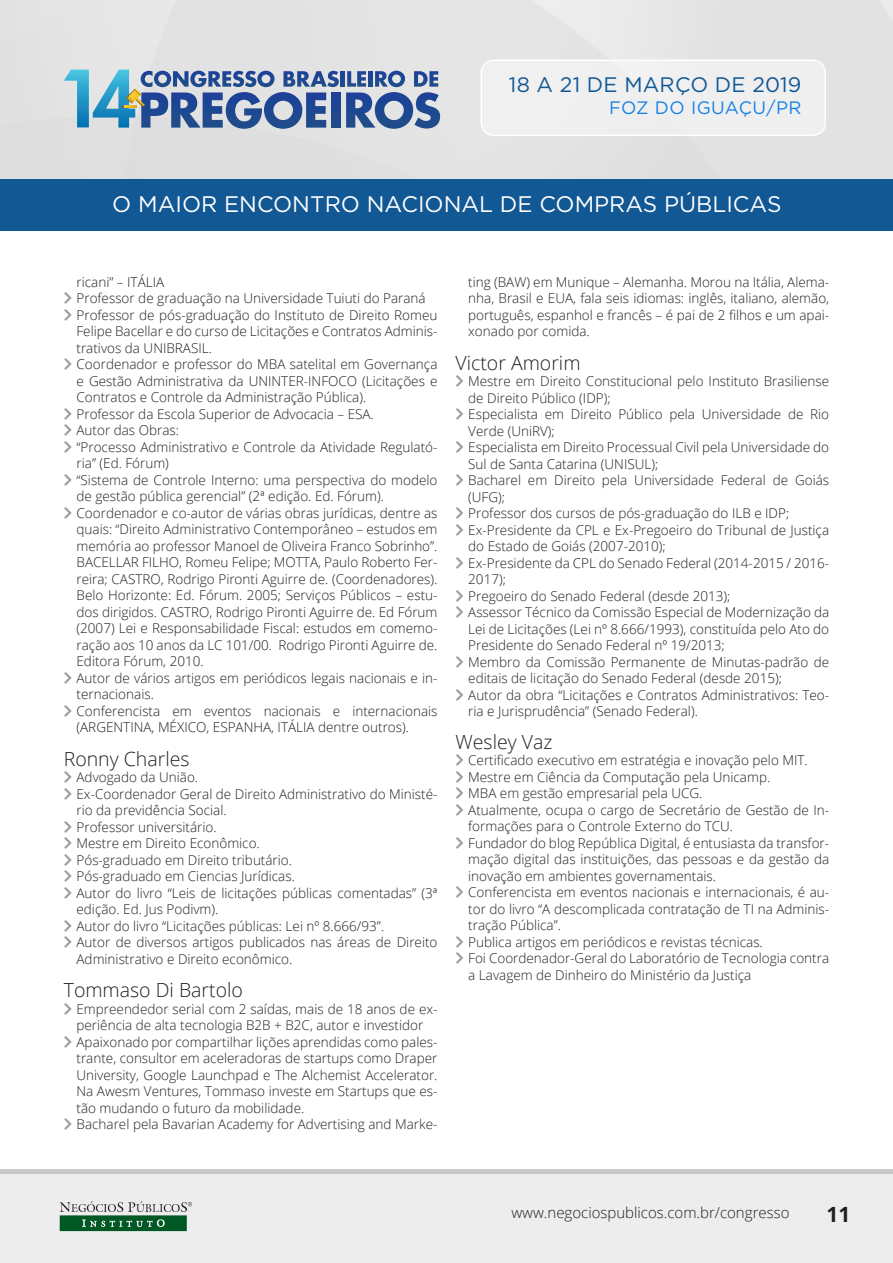
<style>
.page{position:relative;width:893px;height:1263px;background:#fff}
.page>*{position:absolute;margin:0;border:0;box-sizing:border-box;transform-origin:0 0}
.t1{font:22.5px "Gotham";color:#fff}
.t2{font:21px "Gotham";letter-spacing:.01em;color:#125895}
.t3{font:700 21px "Open Sans";color:#231f20}
.topicos{font:300 19.5px "Open Sans";color:#231f20}
.t4{font:18px "Gotham";letter-spacing:.025em;color:#1781e6}
.t5{font:300 15px "Open Sans";color:#231f20}
.t6{font:300 13.5px/16.5px "Open Sans";color:#231f20}
</style>
<div class="page">
<div style="left:0;top:0;width:893px;height:179px;background:#e2e2e2"></div>
<div style="left:0;top:1174px;width:893px;height:89px;background:#ededed"></div>
<svg style="left:60px;top:1201px;width:132px;height:30px"></svg>
<hr style="left:0;top:1170px;width:893px;height:4px;background:#c9c9c9">
<div style="left:481px;top:60px;width:344px;height:75px;background:#efefef;border-radius:13px"></div>
<div style="left:480px;top:60px;width:346px;height:76px;border:2px solid #fff;border-radius:13px"></div>
<div style="left:0;top:179px;width:893px;height:52px;background:#125895"></div>
<div style="left:331px;top:92px;width:10px;height:36px;background:#1e4791"></div>
<hr style="left:341px;top:71px;width:4px;height:16px;background:#1d4791">
<svg style="left:346px;top:71px;width:94px;height:58px;background:#798fb7"></svg>
<svg style="left:64px;top:70px;width:275px;height:59px;background:#819ebe"></svg>
<h2 class="t2" style="left:509px;top:71px;width:294px">18 A 21 DE MARÇO DE 2019</h2>
<h3 class="t4" style="left:609px;top:96px;width:194px">FOZ DO IGUAÇU/PR</h3>
<h1 class="t1" style="left:112px;top:190px;width:671px">O MAIOR ENCONTRO NACIONAL DE COMPRAS PÚBLICAS</h1>
<p class="t6" style="left:77px;top:273px;width:89px">ricani” – ITÁLIA</p>
<p class="t6" style="left:77px;top:290px;width:351px">Professor de graduação na Universidade Tuiuti do Paraná</p>
<p class="t6" style="left:77px;top:306px;width:362px;text-align:justify">Professor de pós-graduação do Instituto de Direito Romeu Felipe Bacellar e do curso de Licitações e Contratos Adminis&shy;trativos da UNIBRASIL.</p>
<p class="t6" style="left:77px;top:356px;width:362px;text-align:justify">Coordenador e professor do MBA satelital em Governança e Gestão Administrativa da UNINTER-INFOCO (Licitações e Contratos e Controle da Administração Pública).</p>
<p class="t6" style="left:77px;top:405px;width:299px">Professor da Escola Superior de Advocacia – ESA.</p>
<p class="t6" style="left:77px;top:422px;width:104px">Autor das Obras:</p>
<p class="t6" style="left:77px;top:438px;width:362px">“Processo Administrativo e Controle da Atividade Regulató&shy;ria” (Ed. Fórum)</p>
<p class="t6" style="left:77px;top:471px;width:362px">“Sistema de Controle Interno: uma perspectiva do modelo de gestão pública gerencial” (2ª edição. Ed. Fórum).</p>
<p class="t6" style="left:77px;top:504px;width:362px;text-align:justify">Coordenador e co-autor de várias obras jurídicas, dentre as quais: “Direito Administrativo Contemporâneo – estudos em memória ao professor Manoel de Oliveira Franco Sobrinho”.<br>BACELLAR FILHO, Romeu Felipe; MOTTA, Paulo Roberto Fer&shy;reira; CASTRO, Rodrigo Pironti Aguirre de. (Coordenadores).<br>Belo Horizonte: Ed. Fórum. 2005; Serviços Públicos – estu&shy;dos dirigidos. CASTRO, Rodrigo Pironti Aguirre de. Ed Fórum (2007) Lei e Responsabilidade Fiscal: estudos em comemo&shy;ração aos 10 anos da LC 101/00. Rodrigo Pironti Aguirre de.<br>Editora Fórum, 2010.</p>
<p class="t6" style="left:77px;top:669px;width:362px">Autor de vários artigos em periódicos legais nacionais e in&shy;ternacionais.</p>
<p class="t6" style="left:77px;top:702px;width:362px">Conferencista em eventos nacionais e internacionais (ARGENTINA, MÉXICO, ESPANHA, ITÁLIA dentre outros).</p>
<p class="topicos" style="left:64px;top:745px;width:127px">Ronny Charles</p>
<p class="t6" style="left:77px;top:769px;width:123px">Advogado da União.</p>
<p class="t6" style="left:77px;top:785px;width:362px">Ex-Coordenador Geral de Direito Administrativo do Ministé&shy;rio da previdência Social.</p>
<p class="t6" style="left:77px;top:818px;width:142px">Professor universitário.</p>
<p class="t6" style="left:77px;top:835px;width:185px">Mestre em Direito Econômico.</p>
<p class="t6" style="left:77px;top:851px;width:217px">Pós-graduado em Direito tributário.</p>
<p class="t6" style="left:77px;top:868px;width:220px">Pós-graduado em Ciencias Jurídicas.</p>
<p class="t6" style="left:77px;top:884px;width:362px">Autor do livro “Leis de licitações públicas comentadas” (3ª edição. Ed. Jus Podivm).</p>
<p class="t6" style="left:77px;top:917px;width:309px">Autor do livro “Licitações públicas: Lei nº 8.666/93”.</p>
<p class="t6" style="left:77px;top:934px;width:362px">Autor de diversos artigos publicados nas áreas de Direito<br>Administrativo e Direito econômico.</p>
<p class="topicos" style="left:64px;top:977px;width:181px">Tommaso Di Bartolo</p>
<p class="t6" style="left:77px;top:1000px;width:362px">Empreendedor serial com 2 saídas, mais de 18 anos de ex&shy;periência de alta tecnologia B2B + B2C, autor e investidor</p>
<p class="t6" style="left:77px;top:1033px;width:362px;text-align:justify">Apaixonado por compartilhar lições aprendidas como pales&shy;trante, consultor em aceleradoras de startups como Draper University, Google Launchpad e The Alchemist Accelerator.<br>Na Awesm Ventures, Tommaso investe em Startups que es&shy;tão mudando o futuro da mobilidade.</p>
<p class="t6" style="left:77px;top:1116px;width:362px">Bacharel pela Bavarian Academy for Advertising and Marke-</p>
<p class="t6" style="left:468px;top:273px;width:362px;text-align:justify">ting (BAW) em Munique – Alemanha. Morou na Itália, Alema&shy;nha, Brasil e EUA, fala seis idiomas: inglês, italiano, alemão, português, espanhol e francês – é pai de 2 filhos e um apai&shy;xonado por comida.</p>
<p class="topicos" style="left:455px;top:349px;width:127px">Victor Amorim</p>
<p class="t6" style="left:468px;top:373px;width:362px">Mestre em Direito Constitucional pelo Instituto Brasiliense de Direito Público (IDP);</p>
<p class="t6" style="left:468px;top:406px;width:362px">Especialista em Direito Público pela Universidade de Rio<br>Verde (UniRV);</p>
<p class="t6" style="left:468px;top:439px;width:362px">Especialista em Direito Processual Civil pela Universidade do<br>Sul de Santa Catarina (UNISUL);</p>
<p class="t6" style="left:468px;top:472px;width:362px">Bacharel em Direito pela Universidade Federal de Goiás (UFG);</p>
<p class="t6" style="left:468px;top:505px;width:323px">Professor dos cursos de pós-graduação do ILB e IDP;</p>
<p class="t6" style="left:468px;top:521px;width:362px">Ex-Presidente da CPL e Ex-Pregoeiro do Tribunal de Justiça do Estado de Goiás (2007-2010);</p>
<p class="t6" style="left:468px;top:554px;width:362px">Ex-Presidente da CPL do Senado Federal (2014-2015 / 2016-<br>2017);</p>
<p class="t6" style="left:468px;top:587px;width:264px">Pregoeiro do Senado Federal (desde 2013);</p>
<p class="t6" style="left:468px;top:604px;width:362px;text-align:justify">Assessor Técnico da Comissão Especial de Modernização da Lei de Licitações (Lei nº 8.666/1993), constituída pelo Ato do Presidente do Senado Federal nº 19/2013;</p>
<p class="t6" style="left:468px;top:653px;width:362px">Membro da Comissão Permanente de Minutas-padrão de editais de licitação do Senado Federal (desde 2015);</p>
<p class="t6" style="left:468px;top:686px;width:362px">Autor da obra “Licitações e Contratos Administrativos: Teo&shy;ria e Jurisprudência” (Senado Federal).</p>
<p class="topicos" style="left:455px;top:728px;width:98px">Wesley Vaz</p>
<p class="t6" style="left:468px;top:752px;width:341px">Certificado executivo em estratégia e inovação pelo MIT.</p>
<p class="t6" style="left:468px;top:768px;width:304px">Mestre em Ciência da Computação pela Unicamp.</p>
<p class="t6" style="left:468px;top:785px;width:236px">MBA em gestão empresarial pela UCG.</p>
<p class="t6" style="left:468px;top:801px;width:362px">Atualmente, ocupa o cargo de Secretário de Gestão de In&shy;formações para o Controle Externo do TCU.</p>
<p class="t6" style="left:468px;top:834px;width:362px;text-align:justify">Fundador do blog República Digital, é entusiasta da transfor&shy;mação digital das instituições, das pessoas e da gestão da inovação em ambientes governamentais.</p>
<p class="t6" style="left:468px;top:884px;width:362px;text-align:justify">Conferencista em eventos nacionais e internacionais, é au&shy;tor do livro “A descomplicada contratação de TI na Adminis&shy;tração Pública”.</p>
<p class="t6" style="left:468px;top:933px;width:296px">Publica artigos em periódicos e revistas técnicas.</p>
<p class="t6" style="left:468px;top:950px;width:362px">Foi Coordenador-Geral do Laboratório de Tecnologia contra a Lavagem de Dinheiro do Ministério da Justiça</p>
<p class="t5" style="left:511px;top:1202px;width:280px">www.negociospublicos.com.br/congresso</p>
<h2 class="t3" style="left:826px;top:1199px;width:25px">11</h2>
</div>
